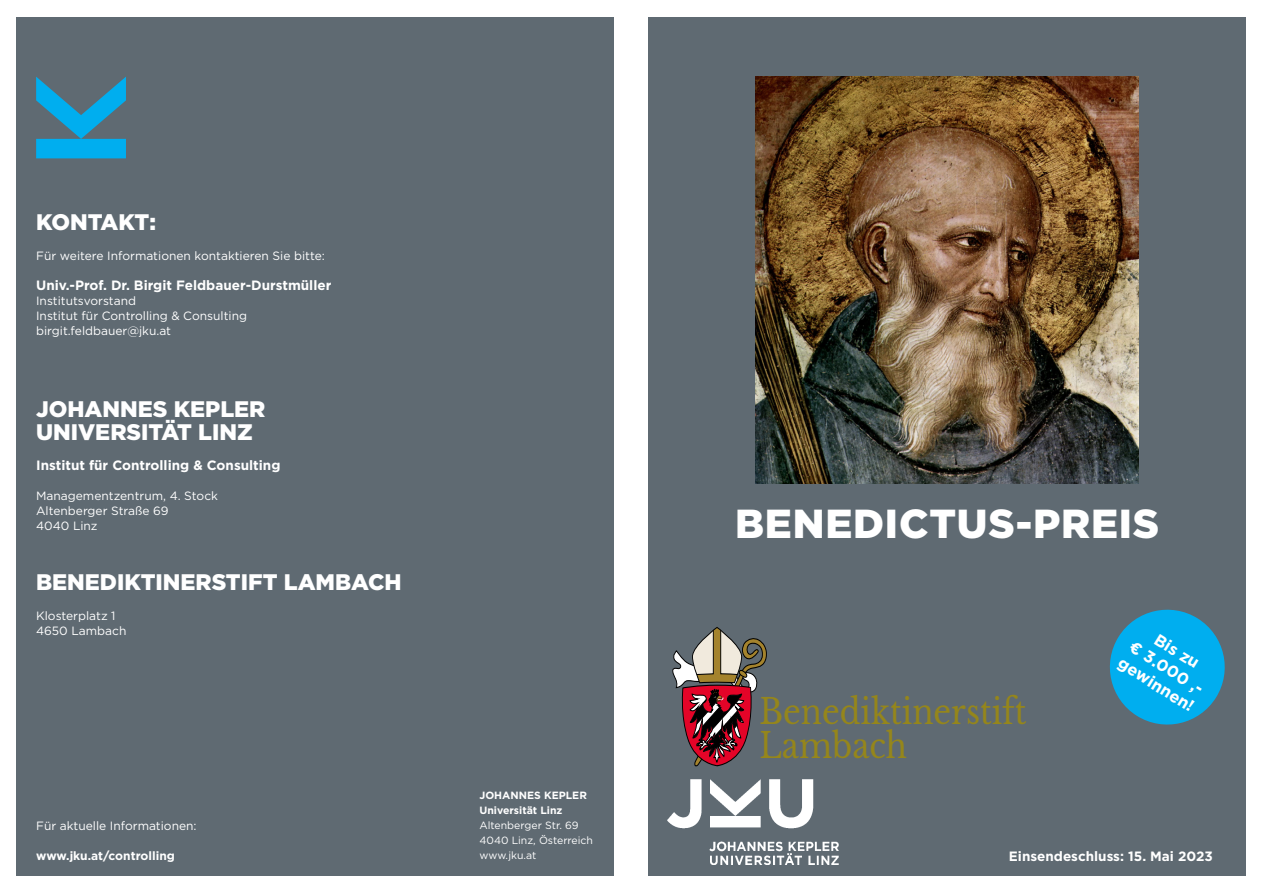
<style>
.page{position:relative;width:1263px;height:893px;background:#fff}
.page>*{position:absolute;margin:0;border:0;box-sizing:border-box;transform-origin:0 0}
.t1{font:900 40.5px "Gotham";letter-spacing:.02em;color:#fff}
.t2{font:34.65px/33.3px "Libre Baskerville";color:#95861b;scale:.89 1}
.t3{font:900 22.5px "Gotham";color:#fff}
.t4{font:700 16.5px/19.8px "Gotham";color:#fff;text-align:center}
.t5{font:700 13.5px "Gotham";color:#fff}
.t6{font:12px "Gotham";color:#fff}
.t7{font:700 12px "Gotham";color:#fff}
.t8{font:10.5px "Gotham";color:#fff}
.t9{font:700 10.5px/15px "Gotham";color:#fff}
</style>
<div class="page">
<div style="left:648px;top:17px;width:598px;height:859px;background:#5f6a72"></div>
<div style="left:16px;top:17px;width:598px;height:859px;background:#5f6a72"></div>
<svg style="left:36px;top:77px;width:90px;height:81px"></svg>
<img style="left:756px;top:77px;width:382px;height:407px">
<svg style="left:1109px;top:609px;width:116px;height:116px"></svg>
<img style="left:668px;top:779px;width:170px;height:85px">
<svg style="left:672px;top:627px;width:95px;height:140px"></svg>
<p class="t3" style="left:36px;top:206px;width:121px">KONTAKT:</p>
<p class="t6" style="left:36px;top:248px;width:290px">Für weitere Informationen kontaktieren Sie bitte:</p>
<p class="t5" style="left:36px;top:276px;width:297px">Univ.-Prof. Dr. Birgit Feldbauer-Durstmüller</p>
<p class="t6" style="left:36px;top:293px;width:101px">Institutsvorstand</p>
<p class="t6" style="left:36px;top:308px;width:212px">Institut für Controlling &amp; Consulting</p>
<p class="t6" style="left:36px;top:323px;width:136px">birgit.feldbauer@jku.at</p>
<p class="t3" style="left:36px;top:394px;width:231px">JOHANNES KEPLER</p>
<p class="t3" style="left:36px;top:416px;width:218px">UNIVERSITÄT LINZ</p>
<p class="t5" style="left:36px;top:456px;width:246px">Institut für Controlling &amp; Consulting</p>
<p class="t6" style="left:36px;top:488px;width:183px">Managementzentrum, 4. Stock</p>
<p class="t6" style="left:36px;top:503px;width:134px">Altenberger Straße 69</p>
<p class="t6" style="left:36px;top:518px;width:63px">4040 Linz</p>
<p class="t3" style="left:36px;top:566px;width:367px">BENEDIKTINERSTIFT LAMBACH</p>
<p class="t6" style="left:36px;top:608px;width:81px">Klosterplatz 1</p>
<p class="t6" style="left:36px;top:623px;width:92px">4650 Lambach</p>
<p class="t6" style="left:36px;top:818px;width:162px">Für aktuelle Informationen:</p>
<p class="t7" style="left:36px;top:847px;width:140px">www.jku.at/controlling</p>
<p class="t9" style="left:479px;top:788px;width:109px">JOHANNES KEPLER<br>Universität Linz</p>
<p class="t8" style="left:479px;top:819px;width:101px">Altenberger Str. 69</p>
<p class="t8" style="left:479px;top:834px;width:115px">4040 Linz, Österreich</p>
<p class="t8" style="left:479px;top:849px;width:58px">www.jku.at</p>
<p class="t1" style="left:735px;top:496px;width:426px">BENEDICTUS-PREIS</p>
<h2 class="t2" style="left:759px;top:695px;width:301px">Benediktinerstift<br>Lambach</h2>
<p class="t4" style="left:1146px;top:619px;width:88px;rotate:32deg">Bis zu<br>€ 3.000 ,- gewinnen!</p>
<p class="t5" style="left:1009px;top:847px;width:206px">Einsendeschluss: 15. Mai 2023</p>
</div>
